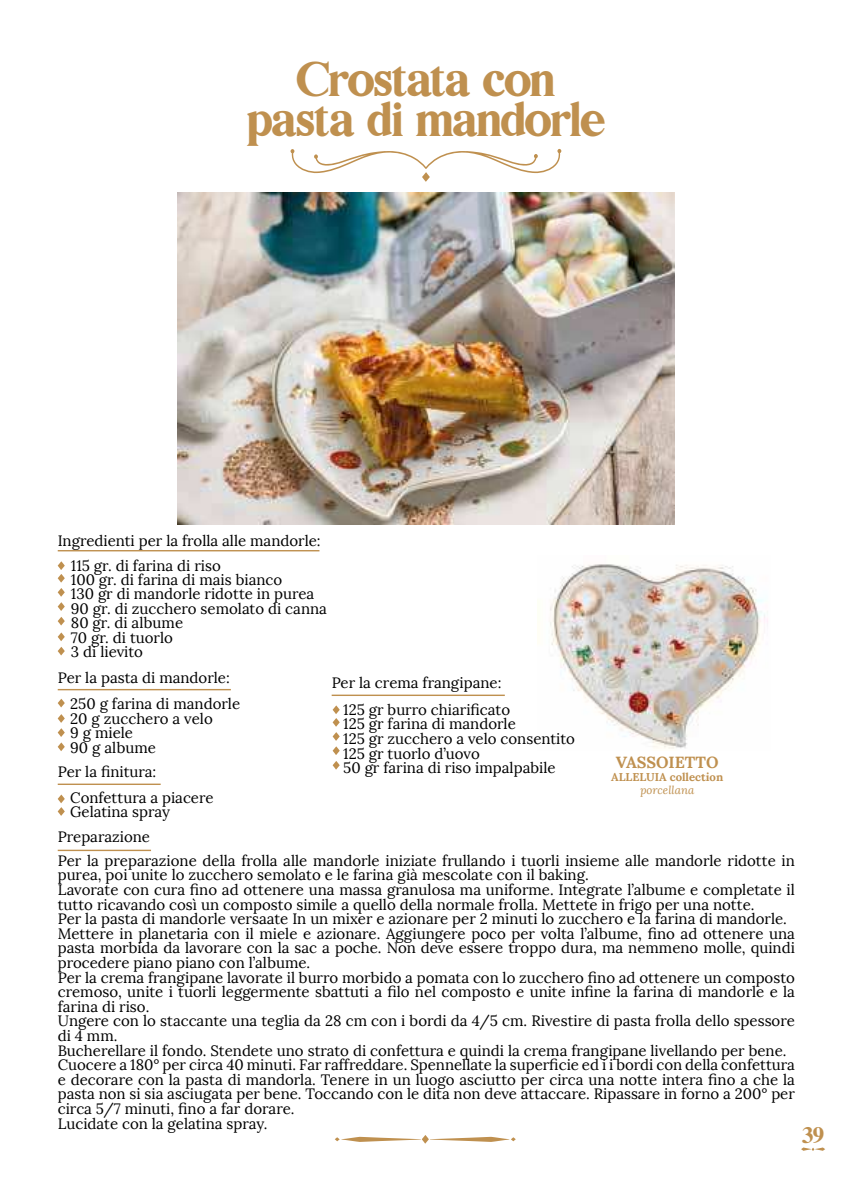
<style>
.page{position:relative;width:851px;height:1191px;background:#fff}
.page>*{position:absolute;margin:0;border:0;box-sizing:border-box;transform-origin:0 0}
.t1{font:49.4px/41px "Bilingual Serif Font";letter-spacing:-.02em;color:#bf904f;text-align:center}
.t2{font:22.6px "Bilingual Serif Font";color:#bf904f}
.t3{font:700 16px "Lora";color:#bf904f}
.t4{font:15px/14.6px "Lora";color:#000}
.t5{font:700 11.2px "Lora";color:#bf904f}
.t6{font:italic 11.2px "Lora";color:#bf904f}
</style>
<div class="page">
<img style="left:177px;top:193px;width:497px;height:331px">
<svg style="left:290px;top:149px;width:271px;height:33px"></svg>
<img style="left:550px;top:564px;width:218px;height:185px">
<hr style="left:58px;top:550px;width:261px;height:1px;background:#bf904f">
<hr style="left:58px;top:849px;width:93px;height:2px;background:#bf904f">
<hr style="left:58px;top:689px;width:173px;height:1px;background:#bf904f">
<hr style="left:331px;top:694px;width:173px;height:2px;background:#bf904f">
<svg style="left:332px;top:761px;width:7px;height:8px"></svg>
<svg style="left:332px;top:732px;width:7px;height:23px"></svg>
<svg style="left:332px;top:705px;width:7px;height:21px"></svg>
<hr style="left:58px;top:783px;width:103px;height:2px;background:#bf904f">
<svg style="left:335px;top:1135px;width:180px;height:8px"></svg>
<svg style="left:801px;top:1147px;width:24px;height:4px"></svg>
<svg style="left:58px;top:699px;width:7px;height:8px"></svg>
<svg style="left:58px;top:714px;width:7px;height:37px"></svg>
<svg style="left:58px;top:617px;width:7px;height:8px"></svg>
<svg style="left:58px;top:602px;width:7px;height:9px"></svg>
<svg style="left:58px;top:647px;width:7px;height:8px"></svg>
<svg style="left:58px;top:588px;width:7px;height:8px"></svg>
<svg style="left:58px;top:632px;width:7px;height:9px"></svg>
<svg style="left:58px;top:561px;width:7px;height:21px"></svg>
<svg style="left:58px;top:794px;width:7px;height:21px"></svg>
<h1 class="t1" style="left:247px;top:58px;width:360px">Crostata con pasta di mandorle</h1>
<p class="t4" style="left:71px;top:528px;width:251px;line-height:24.6px;text-indent:-13px">Ingredienti per la frolla alle mandorle:<br>115 gr. di farina di riso</p>
<p class="t4" style="left:71px;top:572px;width:257px">100 gr. di farina di mais bianco<br>130 gr di mandorle ridotte in purea<br>90 gr. di zucchero semolato di canna<br>80 gr. di albume<br>70 gr. di tuorlo<br>3 di lievito</p>
<p class="t4" style="left:70px;top:665px;width:171px;line-height:26.6px;text-indent:-12px">Per la pasta di mandorle:<br>250 g farina di mandorle</p>
<p class="t4" style="left:70px;top:711px;width:144px">20 g zucchero a velo<br>9 g miele<br>90 g albume</p>
<p class="t4" style="left:343px;top:670px;width:168px;line-height:26.4px;text-indent:-12px">Per la crema frangipane:<br>125 gr burro chiarificato</p>
<p class="t4" style="left:343px;top:717px;width:233px">125 gr farina di mandorle<br>125 gr zucchero a velo consentito<br>125 gr tuorlo d’uovo</p>
<p class="t4" style="left:58px;top:765px;width:100px">Per la finitura:</p>
<p class="t4" style="left:343px;top:760px;width:214px">50 gr farina di riso impalpabile</p>
<p class="t4" style="left:70px;top:790px;width:145px">Confettura a piacere<br>Gelatina spray</p>
<p class="t3" style="left:615px;top:752px;width:104px">VASSOIETTO</p>
<p class="t5" style="left:611px;top:770px;width:114px">ALLELUIA collection</p>
<p class="t6" style="left:640px;top:785px;width:56px">porcellana</p>
<p class="t4" style="left:58px;top:825px;width:738px;line-height:23.8px">Preparazione<br>Per la preparazione della frolla alle mandorle iniziate frullando i tuorli insieme alle mandorle ridotte in</p>
<p class="t4" style="left:58px;top:868px;width:738px">purea, poi unite lo zucchero semolato e le farina già mescolate con il baking.<br>Lavorate con cura fino ad ottenere una massa granulosa ma uniforme. Integrate l’albume e completate il tutto ricavando così un composto simile a quello della normale frolla. Mettete in frigo per una notte.<br>Per la pasta di mandorle versaate In un mixer e azionare per 2 minuti lo zucchero e la farina di mandorle.<br>Mettere in planetaria con il miele e azionare. Aggiungere poco per volta l’albume, fino ad ottenere una pasta morbida da lavorare con la sac a poche. Non deve essere troppo dura, ma nemmeno molle, quindi procedere piano piano con l’albume.<br>Per la crema frangipane lavorate il burro morbido a pomata con lo zucchero fino ad ottenere un composto cremoso, unite i tuorli leggermente sbattuti a filo nel composto e unite infine la farina di mandorle e la farina di riso.<br>Ungere con lo staccante una teglia da 28 cm con i bordi da 4/5 cm. Rivestire di pasta frolla dello spessore di 4 mm.<br>Bucherellare il fondo. Stendete uno strato di confettura e quindi la crema frangipane livellando per bene.<br>Cuocere a 180° per circa 40 minuti. Far raffreddare. Spennellate la superficie ed i i bordi con della confettura e decorare con la pasta di mandorla. Tenere in un luogo asciutto per circa una notte intera fino a che la pasta non si sia asciugata per bene. Toccando con le dita non deve attaccare. Ripassare in forno a 200° per circa 5/7 minuti, fino a far dorare.<br>Lucidate con la gelatina spray.</p>
<h2 class="t2" style="left:802px;top:1125px;width:23px">39</h2>
</div>
